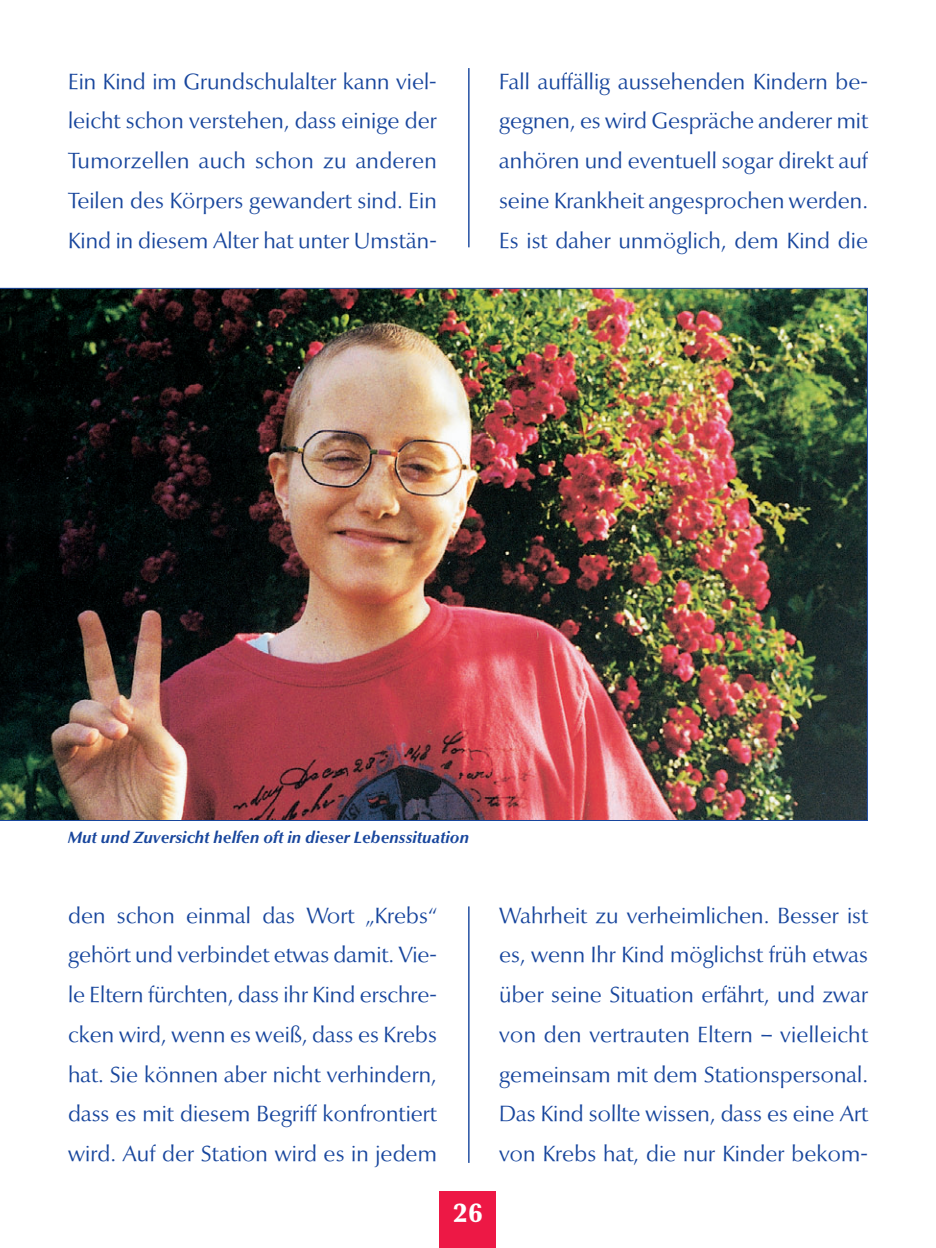
<style>
.page{position:relative;width:936px;height:1248px;background:#fff}
.page>*{position:absolute;margin:0;border:0;box-sizing:border-box;transform-origin:0 0}
.t1{font:900 26px "Optima BQ";color:#fff}
.t2{font:22px/39.6px "Optima BQ";letter-spacing:.005em;color:#18469d;text-align:justify}
.t3{font:italic 700 16px "Optima BQ";letter-spacing:.005em;color:#18469d}
</style>
<div class="page">
<hr style="left:468px;top:906px;width:1px;height:256px;background:#18469d">
<hr style="left:468px;top:68px;width:1px;height:179px;background:#18469d">
<div style="left:439px;top:1191px;width:57px;height:56px;background:#ed1845"></div>
<img style="left:0;top:288px;width:867px;height:533px">
<p class="t2" style="left:68px;top:64px;width:370px">Ein Kind im Grundschulalter kann viel&shy;leicht schon verstehen, dass einige der Tumorzellen auch schon zu anderen Tei len des Körpers gewandert sind. Ein Kind in diesem Alter hat unter Umstän-</p>
<p class="t2" style="left:499px;top:64px;width:370px">Fall auffällig aussehenden Kindern be&shy;gegnen, es wird Gespräche anderer mit anhören und eventuell sogar direkt auf seine Krankheit angesprochen werden.<br>Es ist daher unmöglich, dem Kind die</p>
<p class="t3" style="left:68px;top:830px;width:403px">Mut und Zuversicht helfen oft in dieser Lebenssituation</p>
<p class="t2" style="left:68px;top:897px;width:370px">den schon einmal das Wort „Krebs“ gehört und verbindet etwas damit. Vie&shy;le Eltern fürchten, dass ihr Kind erschre - cken wird, wenn es weiß, dass es Krebs hat. Sie können aber nicht verhindern, dass es mit diesem Begriff konfrontiert wird. Auf der Station wird es in jedem</p>
<p class="t2" style="left:499px;top:897px;width:370px">Wahrheit zu verheimlichen. Besser ist es, wenn Ihr Kind möglichst früh etwas über seine Situation erfährt, und zwar von den vertrauten Eltern – vielleicht gemeinsam mit dem Stationspersonal.<br>Das Kind sollte wissen, dass es eine Art von Krebs hat, die nur Kinder bekom-</p>
<p class="t1" style="left:453px;top:1201px;width:31px">26</p>
</div>
